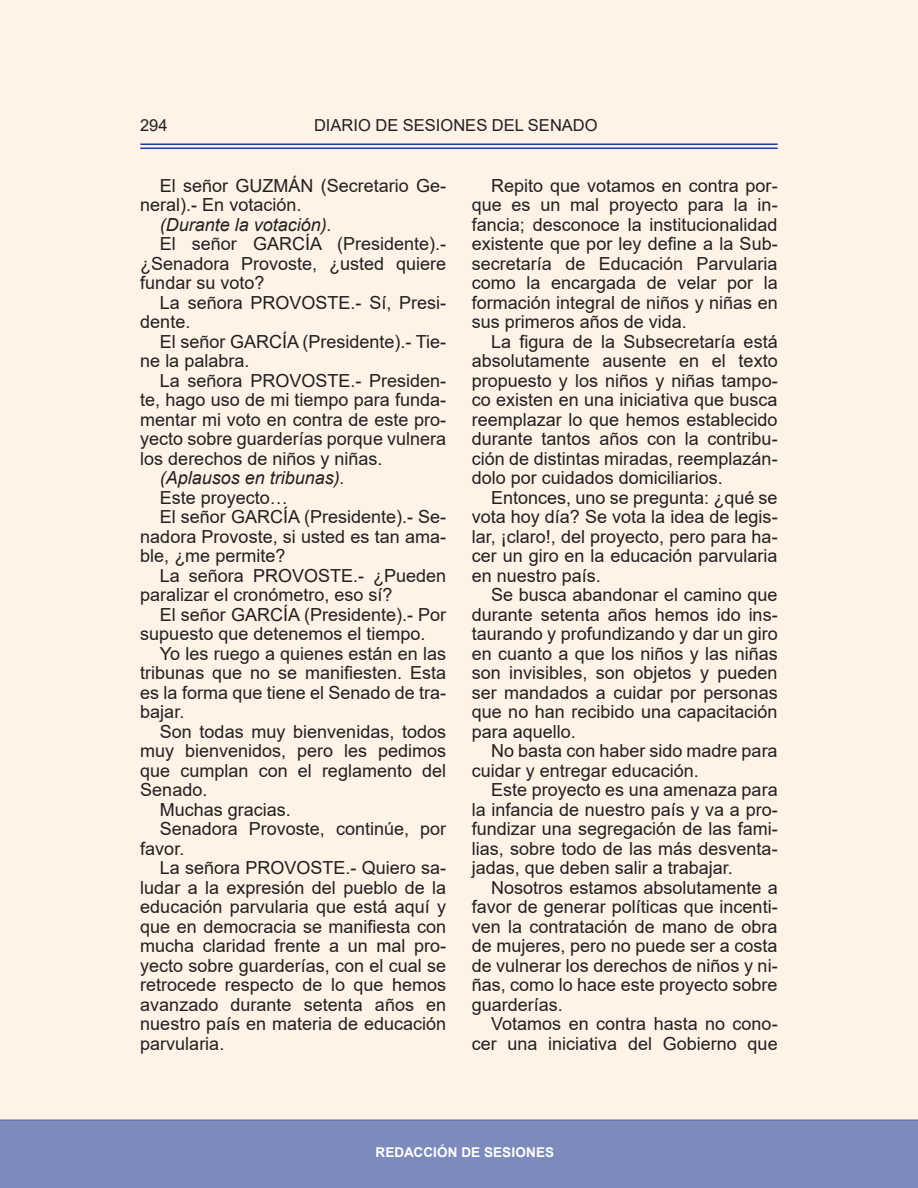
<style>
.page{position:relative;width:918px;height:1188px;background:#fff}
.page>*{position:absolute;margin:0;border:0;box-sizing:border-box;transform-origin:0 0}
.Párrafo_Texto_Sesión{font:18px/19.5px "Arial";color:#231f20;text-align:justify}
.Párrafo_Texto_Sesión-2{font:italic 18px "Arial";color:#231f20}
.t1{font:16.5px "Arial";color:#231f20}
.t2{font:700 13.5px "Arial";letter-spacing:.015em;color:#fff}
</style>
<div class="page">
<div style="left:0;top:1119px;width:918px;height:69px;background:#7c8bbb"></div>
<hr style="left:140px;top:148px;width:638px;height:1px;background:#253f8e">
<hr style="left:140px;top:144px;width:638px;height:1px;background:#253f8e">
<p class="t1" style="left:140px;top:114px;width:29px">294</p>
<p class="t1" style="left:314px;top:113px;width:285px">DIARIO DE SESIONES DEL SENADO</p>
<p class="Párrafo_Texto_Sesión" style="left:140px;top:176px;width:307px;text-indent:20px">El señor GUZMÁN (Secretario Ge&shy;neral).- En votación.</p>
<p class="Párrafo_Texto_Sesión-2" style="left:160px;top:213px;width:174px">(Durante la votación).</p>
<p class="Párrafo_Texto_Sesión" style="left:140px;top:234px;width:307px;text-indent:20px">El señor GARCÍA (Presidente).- ¿Senadora Provoste, ¿usted quiere fundar su voto?</p>
<p class="Párrafo_Texto_Sesión" style="left:140px;top:293px;width:307px;text-indent:20px">La señora PROVOSTE.- Sí, Presi&shy;dente.</p>
<p class="Párrafo_Texto_Sesión" style="left:140px;top:332px;width:307px;text-indent:20px">El señor GARCÍA (Presidente).- Tie&shy;ne la palabra.</p>
<p class="Párrafo_Texto_Sesión" style="left:140px;top:371px;width:307px;text-indent:20px">La señora PROVOSTE.- Presiden&shy;te, hago uso de mi tiempo para funda&shy;mentar mi voto en contra de este pro&shy;yecto sobre guarderías porque vulnera los derechos de niños y niñas.</p>
<p class="Párrafo_Texto_Sesión-2" style="left:160px;top:466px;width:187px">(Aplausos en tribunas).</p>
<p class="Párrafo_Texto_Sesión" style="left:160px;top:488px;width:130px">Este proyecto…</p>
<p class="Párrafo_Texto_Sesión" style="left:140px;top:507px;width:307px;text-indent:20px">El señor GARCÍA (Presidente).- Se&shy;nadora Provoste, si usted es tan ama&shy;ble, ¿me permite?</p>
<p class="Párrafo_Texto_Sesión" style="left:140px;top:566px;width:307px;text-indent:20px">La señora PROVOSTE.- ¿Pueden paralizar el cronómetro, eso sí?</p>
<p class="Párrafo_Texto_Sesión" style="left:140px;top:605px;width:307px;text-indent:20px">El señor GARCÍA (Presidente).- Por supuesto que detenemos el tiempo.</p>
<p class="Párrafo_Texto_Sesión" style="left:140px;top:644px;width:307px;text-indent:20px">Yo les ruego a quienes están en las tribunas que no se manifiesten. Esta es la forma que tiene el Senado de tra&shy;bajar.</p>
<p class="Párrafo_Texto_Sesión" style="left:140px;top:722px;width:307px;text-indent:20px">Son todas muy bienvenidas, todos muy bienvenidos, pero les pedimos que cumplan con el reglamento del Senado.</p>
<p class="Párrafo_Texto_Sesión" style="left:160px;top:800px;width:133px">Muchas gracias.</p>
<p class="Párrafo_Texto_Sesión" style="left:140px;top:819px;width:307px;text-indent:20px">Senadora Provoste, continúe, por favor.</p>
<p class="Párrafo_Texto_Sesión" style="left:140px;top:858px;width:307px;text-indent:20px">La señora PROVOSTE.- Quiero sa&shy;ludar a la expresión del pueblo de la educación parvularia que está aquí y que en democracia se manifiesta con mucha claridad frente a un mal pro&shy;yecto sobre guarderías, con el cual se retrocede respecto de lo que hemos avanzado durante setenta años en nuestro país en materia de educación parvularia.</p>
<p class="Párrafo_Texto_Sesión" style="left:472px;top:176px;width:307px;text-indent:20px">Repito que votamos en contra por&shy;que es un mal proyecto para la in&shy;fancia; desconoce la institucionalidad existente que por ley define a la Sub&shy;secretaría de Educación Parvularia como la encargada de velar por la formación integral de niños y niñas en sus primeros años de vida.</p>
<p class="Párrafo_Texto_Sesión" style="left:472px;top:332px;width:307px;text-indent:20px">La figura de la Subsecretaría está absolutamente ausente en el texto propuesto y los niños y niñas tampo&shy;co existen en una iniciativa que busca reemplazar lo que hemos establecido durante tantos años con la contribu&shy;ción de distintas miradas, reemplazán&shy;dolo por cuidados domiciliarios.</p>
<p class="Párrafo_Texto_Sesión" style="left:472px;top:488px;width:307px;text-indent:20px">Entonces, uno se pregunta: ¿qué se vota hoy día? Se vota la idea de legis&shy;lar, ¡claro!, del proyecto, pero para ha&shy;cer un giro en la educación parvularia en nuestro país.</p>
<p class="Párrafo_Texto_Sesión" style="left:472px;top:585px;width:307px;text-indent:20px">Se busca abandonar el camino que durante setenta años hemos ido ins&shy;taurando y profundizando y dar un giro en cuanto a que los niños y las niñas son invisibles, son objetos y pueden ser mandados a cuidar por personas que no han recibido una capacitación para aquello.</p>
<p class="Párrafo_Texto_Sesión" style="left:472px;top:741px;width:307px;text-indent:20px">No basta con haber sido madre para cuidar y entregar educación.</p>
<p class="Párrafo_Texto_Sesión" style="left:472px;top:780px;width:307px;text-indent:20px">Este proyecto es una amenaza para la infancia de nuestro país y va a pro&shy;fundizar una segregación de las fami&shy;lias, sobre todo de las más desventa&shy;jadas, que deben salir a trabajar.</p>
<p class="Párrafo_Texto_Sesión" style="left:472px;top:878px;width:307px;text-indent:20px">Nosotros estamos absolutamente a favor de generar políticas que incenti&shy;ven la contratación de mano de obra de mujeres, pero no puede ser a costa de vulnerar los derechos de niños y ni&shy;ñas, como lo hace este proyecto sobre guarderías.</p>
<p class="Párrafo_Texto_Sesión" style="left:472px;top:1014px;width:307px;text-align:right">Votamos en contra hasta no cono&shy;cer una iniciativa del Gobierno que</p>
<p class="t2" style="left:375px;top:1143px;width:180px">REDACCIÓN DE SESIONES</p>
</div>
